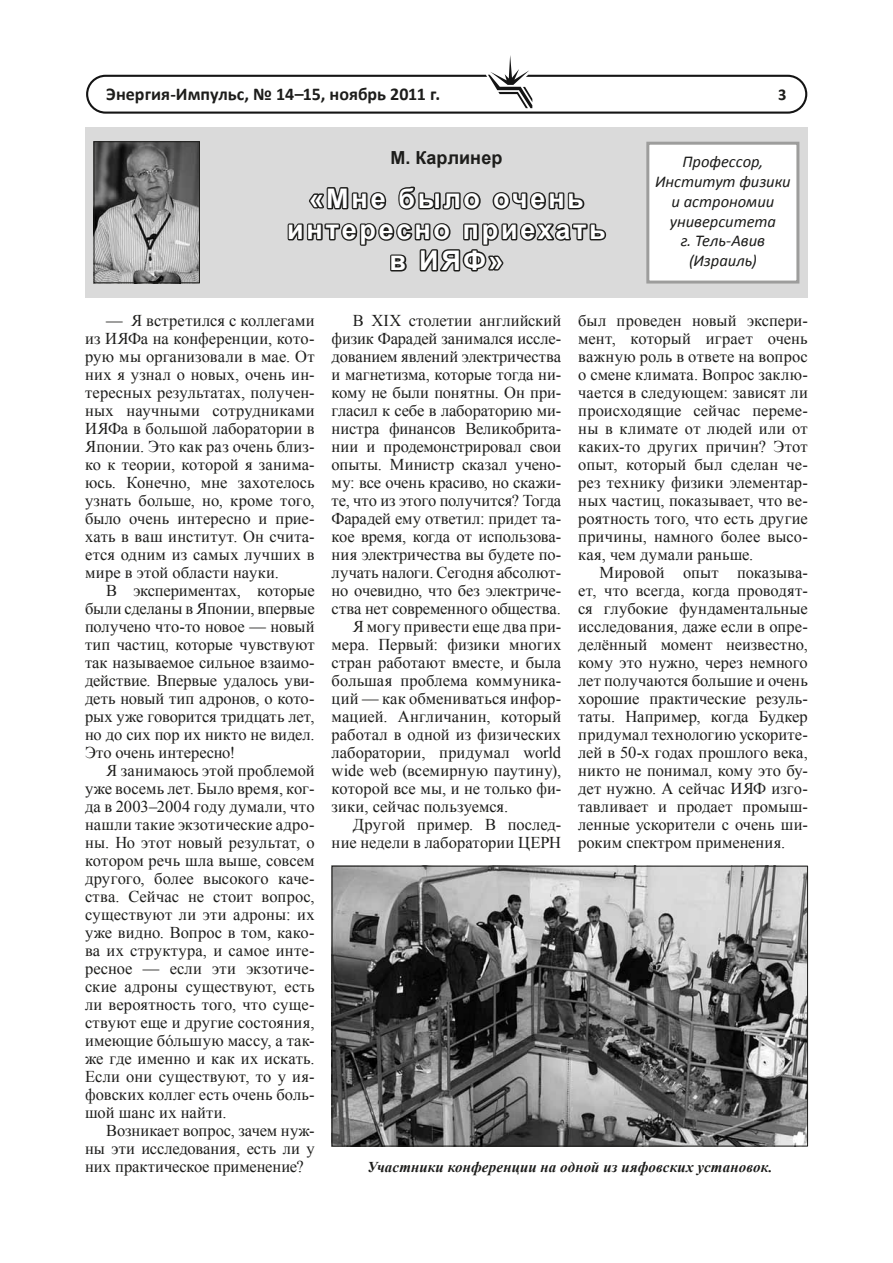
<style>
.page{position:relative;width:893px;height:1263px;background:#fff}
.page>*{position:absolute;margin:0;border:0;box-sizing:border-box;transform-origin:0 0}
.t1{font:700 27px/31px "Arial";letter-spacing:.1em;color:#fff;text-align:center}
.t2{font:700 18px "Calibri";color:#1d1d1b}
.t3{font:700 18px "Arial";letter-spacing:.005em;color:#1d1d1b}
.t4{font:16.5px/18px "Times New Roman";color:#1d1d1b;text-align:justify}
.t5{font:italic 16.5px/19.8px "Calibri";color:#1d1d1b;text-align:center}
.t6{font:700 16.5px "Calibri";color:#1d1d1b}
.t7{font:italic 700 15px "Times New Roman";letter-spacing:.005em;color:#1d1d1b}
</style>
<div class="page">
<svg style="left:86px;top:55px;width:721px;height:59px"></svg>
<div style="left:85px;top:128px;width:723px;height:170px;background:#dadada"></div>
<svg style="left:309px;top:187px;width:78px;height:23px"></svg>
<svg style="left:398px;top:186px;width:83px;height:24px"></svg>
<svg style="left:492px;top:192px;width:93px;height:18px"></svg>
<svg style="left:287px;top:223px;width:320px;height:49px"></svg>
<img style="left:96px;top:143px;width:102px;height:138px">
<div style="left:94px;top:141px;width:106px;height:142px;border:1px solid #1d1d1b"></div>
<div style="left:648px;top:143px;width:150px;height:139px;background:#fff"></div>
<div style="left:646px;top:142px;width:153px;height:142px;border:3px solid #9d9d9c"></div>
<img style="left:334px;top:868px;width:472px;height:276px">
<div style="left:332px;top:866px;width:476px;height:280px;border:1px solid #1d1d1b"></div>
<p class="t2" style="left:106px;top:83px;width:335px">Энергия-Импульс, № 14–15, ноябрь 2011 г.</p>
<p class="t6" style="left:778px;top:84px;width:10px">3</p>
<p class="t3" style="left:391px;top:146px;width:113px">М. Карлинер</p>
<h1 class="t1" style="left:287px;top:184px;width:320px">«Мне было очень интересно приехать в ИЯФ»</h1>
<p class="t5" style="left:655px;top:151px;width:137px">Профессор,<br>Институт физики и астрономии университета<br>г. Тель-Авив (Израиль)</p>
<p class="t4" style="left:85px;top:311px;width:231px;text-indent:21px">— Я встретился с коллегами из ИЯФа на конференции, кото&shy;рую мы организовали в мае. От них я узнал о новых, очень ин&shy;тересных результатах, получен&shy;ных научными сотрудниками ИЯФа в большой лаборатории в Японии. Это как раз очень близ&shy;ко к теории, которой я занима&shy;юсь. Конечно, мне захотелось узнать больше, но, кроме того, было очень интересно и прие&shy;хать в ваш институт. Он счита&shy;ется одним из самых лучших в мире в этой области науки.</p>
<p class="t4" style="left:85px;top:581px;width:231px;text-indent:21px">В экспериментах, которые были сделаны в Японии, впервые получено что-то новое — новый тип частиц, которые чувствуют так называемое сильное взаимо&shy;действие. Впервые удалось уви&shy;деть новый тип адронов, о кото&shy;рых уже говорится тридцать лет, но до сих пор их никто не видел.<br>Это очень интересно!</p>
<p class="t4" style="left:85px;top:761px;width:231px;text-indent:21px">Я занимаюсь этой проблемой уже восемь лет. Было время, ког&shy;да в 2003–2004 году думали, что нашли такие экзотические адро&shy;ны. Но этот новый результат, о котором речь шла выше, совсем другого, более высокого каче&shy;ства. Сейчас не стоит вопрос, существуют ли эти адроны: их уже видно. Вопрос в том, како&shy;ва их структура, и самое инте&shy;ресное — если эти экзотиче&shy;ские адроны существуют, есть ли вероятность того, что суще&shy;ствуют еще и другие состояния, имеющие бóльшую массу, а так&shy;же где именно и как их искать.<br>Если они существуют, то у ия&shy;фовских коллег есть очень боль&shy;шой шанс их найти.</p>
<p class="t4" style="left:85px;top:1121px;width:231px;text-indent:21px">Возникает вопрос, зачем нуж&shy;ны эти исследования, есть ли у них практическое применение?</p>
<p class="t4" style="left:353px;top:311px;width:210px">В XIX столетии английский</p>
<p class="t4" style="left:332px;top:329px;width:231px">физик Фарадей занимался иссле-</p>
<p class="t4" style="left:332px;top:347px;width:231px">дованием явлений электричества</p>
<p class="t4" style="left:332px;top:365px;width:231px">и магнетизма, которые тогда ни-</p>
<p class="t4" style="left:332px;top:383px;width:231px">кому не были понятны. Он при-</p>
<p class="t4" style="left:332px;top:401px;width:231px">гласил к себе в лабораторию ми-</p>
<p class="t4" style="left:332px;top:419px;width:231px">нистра финансов Великобрита-</p>
<p class="t4" style="left:332px;top:437px;width:231px">нии и продемонстрировал свои</p>
<p class="t4" style="left:332px;top:455px;width:231px">опыты. Министр сказал учено-</p>
<p class="t4" style="left:332px;top:473px;width:231px">му: все очень красиво, но скажи-</p>
<p class="t4" style="left:332px;top:491px;width:231px">те, что из этого получится? Тогда</p>
<p class="t4" style="left:332px;top:509px;width:231px">Фарадей ему ответил: придет та-</p>
<p class="t4" style="left:332px;top:527px;width:231px">кое время, когда от использова-</p>
<p class="t4" style="left:332px;top:545px;width:231px">ния электричества вы будете по-</p>
<p class="t4" style="left:332px;top:563px;width:231px">лучать налоги. Сегодня абсолют-</p>
<p class="t4" style="left:332px;top:581px;width:231px">но очевидно, что без электриче-</p>
<p class="t4" style="left:332px;top:599px;width:231px">ства нет современного общества.</p>
<p class="t4" style="left:353px;top:617px;width:210px">Я могу привести еще два при-</p>
<p class="t4" style="left:332px;top:635px;width:231px">мера. Первый: физики многих</p>
<p class="t4" style="left:332px;top:653px;width:231px">стран работают вместе, и была</p>
<p class="t4" style="left:332px;top:671px;width:231px">большая проблема коммуника-</p>
<p class="t4" style="left:332px;top:689px;width:231px">ций — как обмениваться инфор-</p>
<p class="t4" style="left:332px;top:707px;width:231px">мацией. Англичанин, который</p>
<p class="t4" style="left:332px;top:725px;width:231px">работал в одной из физических</p>
<p class="t4" style="left:332px;top:743px;width:231px">лаборатории, придумал world</p>
<p class="t4" style="left:332px;top:761px;width:231px">wide web (всемирную паутину),</p>
<p class="t4" style="left:332px;top:779px;width:231px">которой все мы, и не только фи-</p>
<p class="t4" style="left:332px;top:797px;width:178px">зики, сейчас пользуемся.</p>
<p class="t4" style="left:353px;top:815px;width:210px">Другой пример. В послед-</p>
<p class="t4" style="left:332px;top:833px;width:231px">ние недели в лаборатории ЦЕРН</p>
<p class="t4" style="left:578px;top:311px;width:231px">был проведен новый экспери&shy;мент, который играет очень важную роль в ответе на вопрос о смене климата. Вопрос заклю&shy;чается в следующем: зависят ли происходящие сейчас переме&shy;ны в климате от людей или от каких-то других причин? Этот опыт, который был сделан че&shy;рез технику физики элементар&shy;ных частиц, показывает, что ве&shy;роятность того, что есть другие причины, намного более высо&shy;кая, чем думали раньше.</p>
<p class="t4" style="left:578px;top:563px;width:231px;text-indent:21px">Мировой опыт показыва&shy;ет, что всегда, когда проводят&shy;ся глубокие фундаментальные исследования, даже если в опре&shy;делённый момент неизвестно, кому это нужно, через немного лет получаются большие и очень хорошие практические резуль&shy;таты. Например, когда Будкер придумал технологию ускорите&shy;лей в 50‑х годах прошлого века, никто не понимал, кому это бу&shy;дет нужно. А сейчас ИЯФ изго&shy;тавливает и продает промыш&shy;ленные ускорители с очень ши&shy;роким спектром применения.</p>
<p class="t7" style="left:367px;top:1156px;width:407px">Участники конференции на одной из ияфовских установок.</p>
</div>
